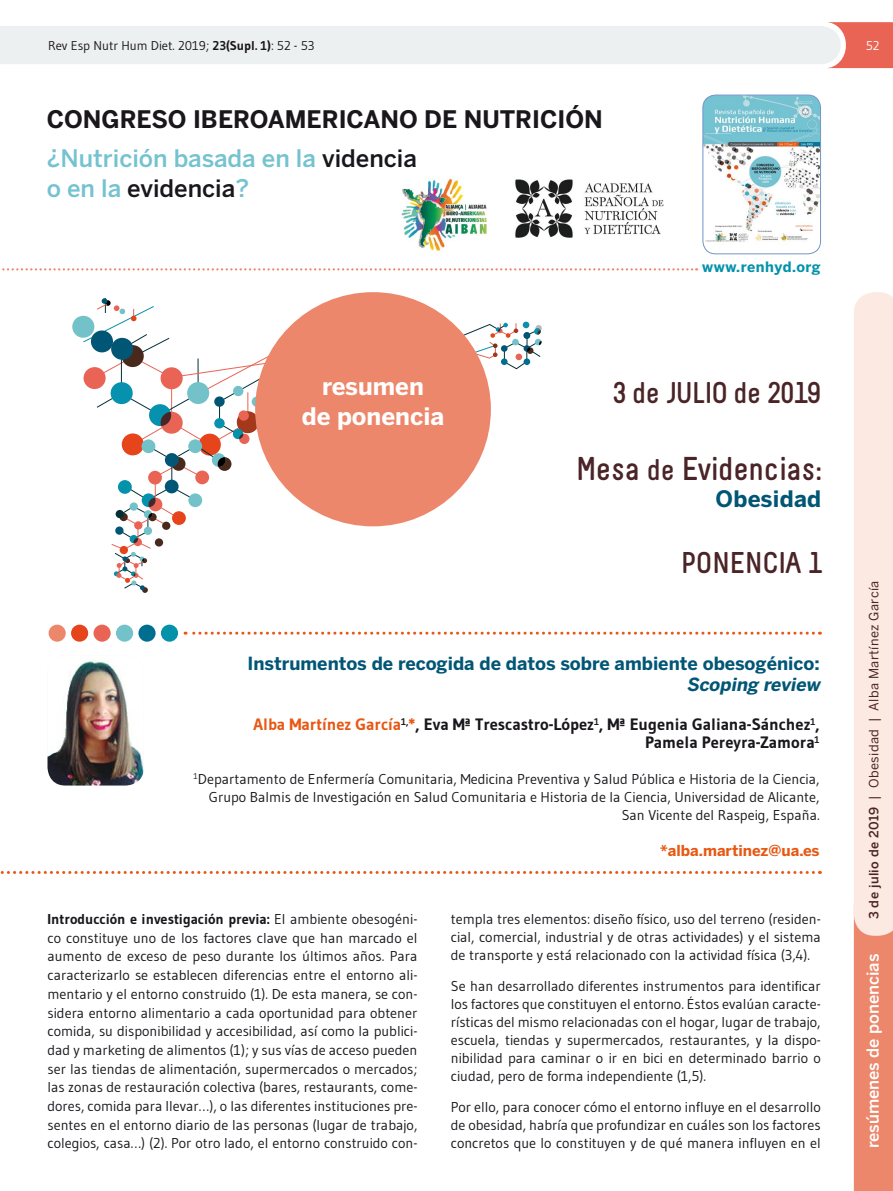
<style>
.page{position:relative;width:893px;height:1191px;background:#fff}
.page>*{position:absolute;margin:0;border:0;box-sizing:border-box;transform-origin:0 0}
.t1{font:700 33px "Melbourne";letter-spacing:.01em;color:#4a2426}
.t2{font:700 30px "Melbourne";color:#4a2426}
.t3{font:500 24px/30px "Benton Sans";color:#75c2d1}
.t4{font:700 24px "Benton Sans";color:#1a171c}
.t5{font:700 24px/29.5px "Benton Sans";color:#fff;text-align:center}
.t6{font:700 22.5px "Benton Sans";letter-spacing:.01em;color:#025675}
.t7{font:700 18px "Benton Sans";color:#025675}
.t8{font:italic 700 18px "Benton Sans";color:#025675}
.t9{font:700 16.5px/18px "Gudea";color:#1a171c;text-align:right}
.t10{font:500 16.5px "Benton Sans";color:#fff}
.t11{font:700 15px "Benton Sans";color:#e75814}
.t12{font:14.25px/18.8px "Gudea";color:#1a171c;text-align:justify}
.t13{font:700 14.25px "Benton Sans";letter-spacing:.04em;color:#0492ab}
.t14{font:12.75px "Benton Sans";letter-spacing:.03em;color:#4a2426}
.t15{font:12.75px "Gudea";color:#1a171c}
.t16{font:12.75px "Gudea";color:#fff}
.s1{font-weight:700}
.s2{color:#1a171c}
.s3{font-size:30px}
.s4{color:#e75814}
.s5{font-weight:500}
</style>
<div class="page">
<div style="left:72px;top:316px;width:22px;height:22px;background:#74c2c9;border-radius:50%"></div>
<svg style="left:83px;top:298px;width:459px;height:295px"></svg>
<div style="left:91px;top:330px;width:22px;height:22px;background:#025675;border-radius:50%"></div>
<div style="left:187px;top:382px;width:22px;height:22px;background:#74c2c9;border-radius:50%"></div>
<svg style="left:854px;top:292px;width:39px;height:899px;background:#f7ccbf"></svg>
<svg style="left:0;top:22px;width:893px;height:46px"></svg>
<img style="left:703px;top:95px;width:117px;height:152px">
<div style="left:702px;top:95px;width:119px;height:159px;border:1px solid #7295c8;border-radius:13px"></div>
<div style="left:255px;top:292px;width:236px;height:234px;background:#ed876c;border-radius:50%"></div>
<img style="left:401px;top:178px;width:263px;height:74px">
<svg style="left:2px;top:268px;width:695px;height:2px"></svg>
<img style="left:48px;top:661px;width:96px;height:124px">
<svg style="left:0;top:871px;width:813px;height:3px"></svg>
<svg style="left:185px;top:631px;width:628px;height:3px"></svg>
<div style="left:49px;top:624px;width:17px;height:17px;background:#ed876c;border-radius:50%"></div>
<div style="left:71px;top:624px;width:17px;height:17px;background:#e6451b;border-radius:50%"></div>
<div style="left:94px;top:624px;width:17px;height:17px;background:#ea6455;border-radius:50%"></div>
<div style="left:116px;top:624px;width:17px;height:17px;background:#74c2c9;border-radius:50%"></div>
<div style="left:138px;top:624px;width:18px;height:17px;background:#006e8f;border-radius:50%"></div>
<div style="left:161px;top:624px;width:17px;height:17px;background:#0492ab;border-radius:50%"></div>
<p class="t15" style="left:48px;top:37px;width:268px">Rev Esp Nutr Hum Diet. 2019; <span class="s1">23(Supl. 1)</span>: 52 - 53</p>
<p class="t16" style="left:866px;top:37px;width:15px">52</p>
<h3 class="t4" style="left:47px;top:105px;width:558px">CONGRESO IBEROAMERICANO DE NUTRICIÓN</h3>
<h3 class="t3" style="left:47px;top:143px;width:372px">¿Nutrición basada en la <span class="s2">videncia </span>o en la <span class="s2">evidencia</span>?</h3>
<h3 class="t5" style="left:302px;top:371px;width:144px">resumen<br>de ponencia</h3>
<p class="t13" style="left:702px;top:258px;width:120px">www.renhyd.org</p>
<h2 class="t2" style="left:612px;top:376px;width:210px">3 de JULIO de 2019</h2>
<h1 class="t1" style="left:576px;top:451px;width:247px">Mesa <span class="s3">de</span> Evidencias:</h1>
<h3 class="t6" style="left:716px;top:485px;width:107px">Obesidad</h3>
<h2 class="t2" style="left:681px;top:547px;width:142px">PONENCIA 1</h2>
<p class="t7" style="left:248px;top:653px;width:574px">Instrumentos de recogida de datos sobre ambiente obesogénico:</p>
<p class="t8" style="left:686px;top:674px;width:138px">Scoping review</p>
<p class="t9" style="left:254px;top:715px;width:568px"><span class="s4">Alba Martínez García</span><sup>1,</sup><span class="s4">*</span>, Eva Mª Trescastro-López<sup>1</sup>, Mª Eugenia Galiana-Sánchez<sup>1</sup>,<br>Pamela Pereyra-Zamora<sup>1</sup></p>
<p class="t12" style="left:194px;top:770px;width:627px;line-height:18px;text-align:right"><sup>1</sup>Departamento de Enfermería Comunitaria, Medicina Preventiva y Salud Pública e Historia de la Ciencia,<br>Grupo Balmis de Investigación en Salud Comunitaria e Historia de la Ciencia, Universidad de Alicante,<br>San Vicente del Raspeig, España.</p>
<p class="t11" style="left:660px;top:841px;width:161px">*alba.martinez@ua.es</p>
<p class="t12" style="left:48px;top:909px;width:371px"><span class="s1">Introducción e investigación previa:</span> El ambiente obesogéni&shy;co constituye uno de los factores clave que han marcado el aumento de exceso de peso durante los últimos años. Para caracterizarlo se establecen diferencias entre el entorno ali&shy;mentario y el entorno construido (1). De esta manera, se con&shy;sidera entorno alimentario a cada oportunidad para obtener comida, su disponibilidad y accesibilidad, así como la publici&shy;dad y marketing de alimentos (1); y sus vías de acceso pueden ser las tiendas de alimentación, supermercados o mercados; las zonas de restauración colectiva (bares, restaurants, come&shy;dores, comida para llevar…), o las diferentes instituciones pre&shy;sentes en el entorno diario de las personas (lugar de trabajo, colegios, casa…) (2). Por otro lado, el entorno construido con-</p>
<p class="t12" style="left:451px;top:909px;width:371px;line-height:18px">templa tres elementos: diseño físico, uso del terreno (residen&shy;cial, comercial, industrial y de otras actividades) y el sistema de transporte y está relacionado con la actividad física (3,4).</p>
<p class="t12" style="left:451px;top:976px;width:371px;line-height:18px">Se han desarrollado diferentes instrumentos para identificar los factores que constituyen el entorno. Éstos evalúan caracte&shy;rísticas del mismo relacionadas con el hogar, lugar de trabajo, escuela, tiendas y supermercados, restaurantes, y la dispo&shy;nibilidad para caminar o ir en bici en determinado barrio o ciudad, pero de forma independiente (1,5).</p>
<p class="t12" style="left:451px;top:1097px;width:371px;line-height:18px">Por ello, para conocer cómo el entorno influye en el desarrollo de obesidad, habría que profundizar en cuáles son los factores concretos que lo constituyen y de qué manera influyen en el</p>
<p class="t14" style="left:866px;top:919px;width:340px;rotate:-90deg"><span class="s5">3 de julio de 2019</span> | Obesidad | Alba Martínez García</p>
<p class="t10" style="left:863px;top:1148px;width:196px;rotate:-90deg">resúmenes de ponencias</p>
</div>
